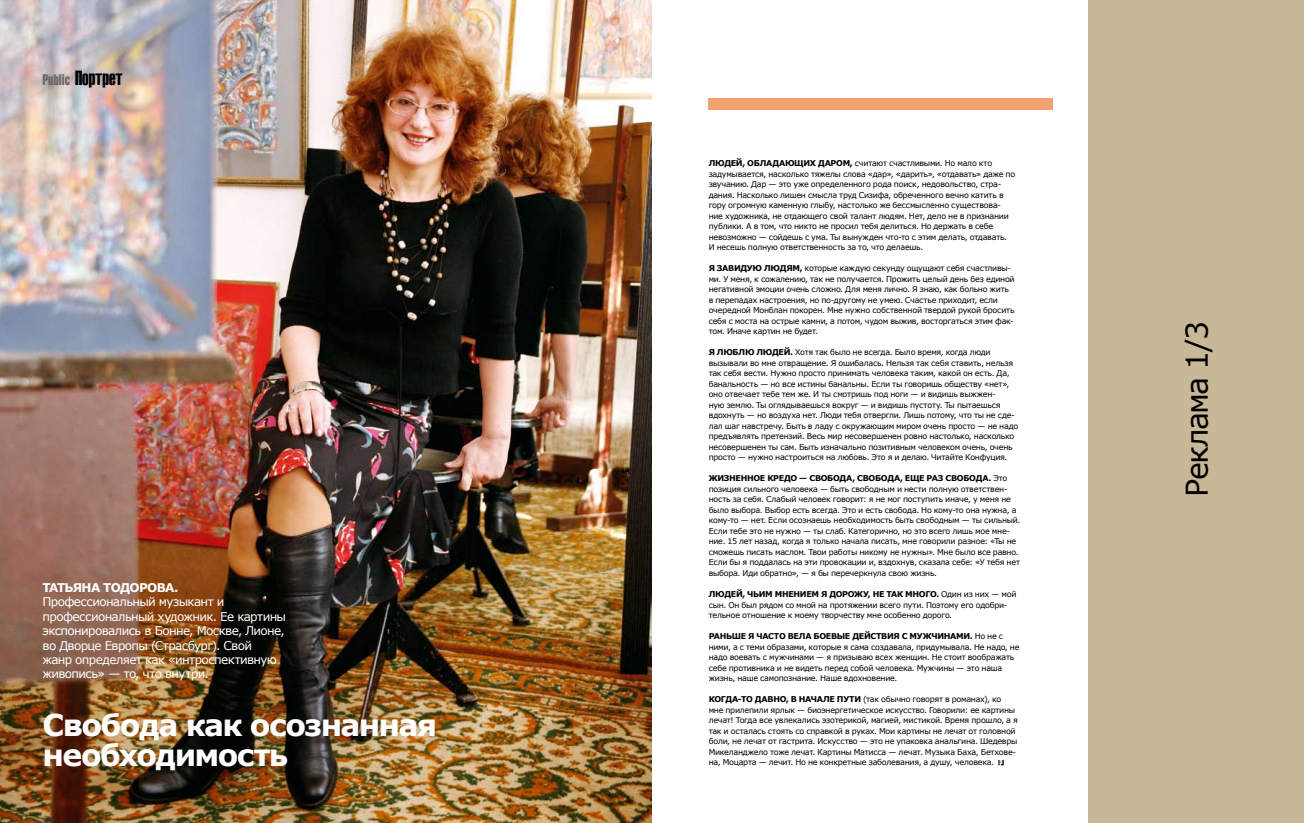
<style>
.page{position:relative;width:1304px;height:823px;background:#fff}
.page>*{position:absolute;margin:0;border:0;box-sizing:border-box;transform-origin:0 0}
.t1{font:700 30px/30px "Verdana";letter-spacing:-.05em;color:#fff}
.t2{font:30px "Verdana";letter-spacing:-.065em;color:#000}
.t3{font:20px "Gymnasiacompressed Plain";letter-spacing:-.05em;color:#000}
.t4{font:12px/14.4px "Verdana";letter-spacing:-.055em;color:#fff}
.t5{font:700 12px "Verdana";letter-spacing:-.06em;color:#fff}
.t6{font:8px/10.5px "Verdana";letter-spacing:-.035em;color:#000}
.s1{font-size:15px;color:#68676c}
.s2{font-weight:700}
</style>
<div class="page">
<img style="left:0;top:0;width:652px;height:822px">
<div style="left:709px;top:98px;width:344px;height:11px;background:#f2a271"></div>
<svg style="left:998px;top:760px;width:6px;height:4px"></svg>
<div style="left:1089px;top:0;width:215px;height:822px;background:#c9b897"></div>
<svg style="left:43px;top:792px;width:6px;height:7px"></svg>
<h2 class="t3" style="left:43px;top:67px;width:82px"><span class="s1">Public</span> Портрет</h2>
<h3 class="t5" style="left:43px;top:579px;width:137px">Татьяна Тодорова.</h3>
<h3 class="t4" style="left:43px;top:594px;width:245px">Профессиональный музыкант и профессиональный художник. Ее картины экспонировались в Бонне, Москве, Лионе, во Дворце Европы (Страсбург). Свой<br>жанр определяет как «интроспективную живопись» — то, что внутри.</h3>
<h1 class="t1" style="left:43px;top:708px;width:396px">Свобода как осознанная необходимость</h1>
<p class="t6" style="left:709px;top:157px;width:308px"><span class="s2">Людей, обладающих даром,</span> считают счастливыми. Но мало кто задумывается, насколько тяжелы слова «дар», «дарить», «отдавать» даже по звучанию. Дар — это уже определенного рода поиск, недовольство, стра&shy;дания. Насколько лишен смысла труд Сизифа, обреченного вечно катить в гору огромную каменную глыбу, настолько же бессмысленно существова&shy;ние художника, не отдающего свой талант людям. Нет, дело не в признании публики. А в том, что никто не просил тебя делиться. Но держать в себе невозможно — сойдешь с ума. Ты вынужден что‑то с этим делать, отдавать.<br>И несешь полную ответственность за то, что делаешь.</p>
<p class="t6" style="left:709px;top:262px;width:308px"><span class="s2">Я завидую людям,</span> которые каждую секунду ощущают себя счастливы&shy;ми. У меня, к сожалению, так не получается. Прожить целый день без единой негативной эмоции очень сложно. Для меня лично. Я знаю, как больно жить в перепадах настроения, но по‑другому не умею. Счастье приходит, если очередной Монблан покорен. Мне нужно собственной твердой рукой бросить себя с моста на острые камни, а потом, чудом выжив, восторгаться этим фак&shy;том. Иначе картин не будет.</p>
<p class="t6" style="left:709px;top:346px;width:311px"><span class="s2">Я люблю людей.</span> Хотя так было не всегда. Было время, когда люди вызывали во мне отвращение. Я ошибалась. Нельзя так себя ставить, нельзя так себя вести. Нужно просто принимать человека таким, какой он есть. Да, банальность — но все истины банальны. Если ты говоришь обществу «нет», оно отвечает тебе тем же. И ты смотришь под ноги — и видишь выжжен-<br>ную землю. Ты оглядываешься вокруг — и видишь пустоту. Ты пытаешься вдохнуть — но воздуха нет. Люди тебя отвергли. Лишь потому, что ты не сде&shy;лал шаг навстречу. Быть в ладу с окружающим миром очень просто — не надо предъявлять претензий. Весь мир несовершенен ровно настолько, насколько несовершенен ты сам. Быть изначально позитивным человеком очень, очень просто — нужно настроиться на любовь. Это я и делаю. Читайте Конфуция.</p>
<p class="t6" style="left:709px;top:472px;width:313px"><span class="s2">Жизненное кредо — с вобода, свобода, еще раз свобода.</span> Это позиция сильного человека — быть свободным и нести полную ответствен&shy;ность за себя. Слабый человек говорит: я не мог поступить иначе, у меня не было выбора. Выбор есть всегда. Это и есть свобода. Но кому‑то она нужна, а кому‑то — нет. Если осознаешь необходимость быть свободным — ты сильный.<br>Если тебе это не нужно — ты слаб. Категорично, но это всего лишь мое мне&shy;ние. 15 лет назад, когда я только начала писать, мне говорили разное: «Ты не сможешь писать маслом. Твои работы никому не нужны». Мне было все равно.<br>Если бы я поддалась на эти провокации и, вздохнув, сказала себе: «У тебя нет выбора. Иди обратно», — я бы перечеркнула свою жизнь.</p>
<p class="t6" style="left:709px;top:588px;width:309px"><span class="s2">Людей, чьим мнением я дорожу, не так много.</span> Один из них — мой сын. Он был рядом со мной на протяжении всего пути. Поэтому его одобри&shy;тельное отношение к моему творчеству мне особенно дорого.</p>
<p class="t6" style="left:709px;top:630px;width:312px"><span class="s2">Раньше я часто вела боевые действия с мужчинами.</span> Но не с ними, а с теми образами, которые я сама создавала, придумывала. Не надо, не надо воевать с мужчинами — я призываю всех женщин. Не стоит воображать себе противника и не видеть перед собой человека. Мужчины — это наша жизнь, наше самопознание. Наше вдохновение.</p>
<p class="t6" style="left:709px;top:693px;width:311px"><span class="s2">Когда‑то давно, в начале пути</span> (так обычно говорят в романах), ко мне прилепили ярлык — биоэнергетическое искусство. Говорили: ее картины лечат! Тогда все увлекались эзотерикой, магией, мистикой. Время прошло, а я так и осталась стоять со справкой в руках. Мои картины не лечат от головной боли, не лечат от гастрита. Искусство — это не упаковка анальгина. Шедевры Микеланджело тоже лечат. Картины Матисса — лечат. Музыка Баха, Бетхове&shy;на, Моцарта — лечит. Но не конкретные заболевания, а душу, человека.</p>
<h1 class="t2" style="left:1178px;top:496px;width:177px;rotate:-90deg">Реклама 1/3</h1>
</div>
